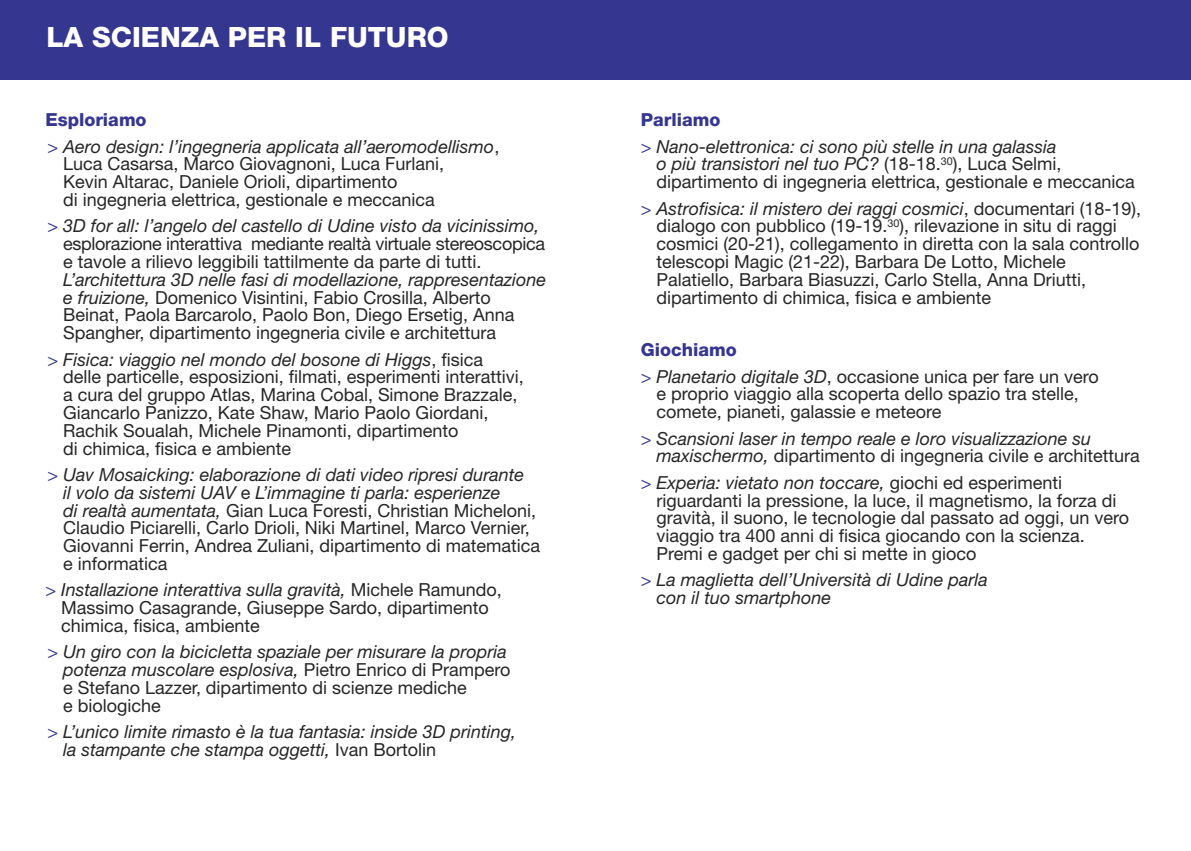
<style>
.page{position:relative;width:1191px;height:851px;background:#fff}
.page>*{position:absolute;margin:0;border:0;box-sizing:border-box;transform-origin:0 0}
.t1{font:800 28px "Helvetica Neue";color:#fff}
.t2{font:18px/17.8px "Helvetica Neue";color:#272627}
.t3{font:italic 18px/17.8px "Helvetica Neue";color:#272627}
.s1{font-weight:800;font-style:normal;color:#34368f}
.s2{color:#34368f}
.s3{font-style:normal}
.s4{font-style:italic;color:#34368f}
.s5{font-style:italic}
.s6{font-weight:800;color:#34368f}
</style>
<div class="page">
<div style="left:595px;top:0;width:596px;height:79px;background:#34368f"></div>
<div style="left:0;top:0;width:595px;height:79px;background:#34368f"></div>
<h1 class="t1" style="left:46px;top:27px;width:404px">LA SCIENZA PER IL FUTURO</h1>
<p class="t3" style="left:45px;top:108px;width:455px;line-height:26.4px"><span class="s1">Esploriamo<br></span><span class="s2">&gt;</span> Aero design: l’ingegneria applicata all’aeromodellismo<span class="s3">,</span></p>
<p class="t2" style="left:63px;top:157px;width:382px">Luca Casarsa, Marco Giovagnoni, Luca Furlani,<br>Kevin Altarac, Daniele Orioli, dipartimento<br>di ingegneria elettrica, gestionale e meccanica</p>
<p class="t2" style="left:63px;top:219px;width:483px;text-indent:-16px"><span class="s4">&gt;</span> <span class="s5">3D for all: l’angelo del castello di Udine visto da vicinissimo, </span>esplorazione interattiva mediante realtà virtuale stereoscopica e tavole a rilievo leggibili tattilmente da parte di tutti.</p>
<p class="t2" style="left:63px;top:272px;width:484px"><span class="s5">L’architettura 3D nelle fasi di modellazione, rappresentazione e fruizione,</span> Domenico Visintini, Fabio Crosilla, Alberto Beinat, Paola Barcarolo, Paolo Bon, Diego Ersetig, Anna Spangher, dipartimento ingegneria civile e architettura</p>
<p class="t2" style="left:63px;top:352px;width:462px;text-indent:-16px"><span class="s4">&gt;</span> <span class="s5">Fisica: viaggio nel mondo del bosone di Higgs</span>, fisica delle particelle, esposizioni, filmati, esperimenti interattivi, a cura del gruppo Atlas, Marina Cobal, Simone Brazzale, Giancarlo Panizzo, Kate Shaw, Mario Paolo Giordani, Rachik Soualah, Michele Pinamonti, dipartimento<br>di chimica, fisica e ambiente</p>
<p class="t2" style="left:63px;top:467px;width:479px;text-indent:-16px"><span class="s4">&gt;</span> <span class="s5">Uav Mosaicking: elaborazione di dati video ripresi durante<br>il volo da sistemi UAV</span> e <span class="s5">L’immagine ti parla: esperienze<br>di realtà aumentata,</span> Gian Luca Foresti, Christian Micheloni, Claudio Piciarelli, Carlo Drioli, Niki Martinel, Marco Vernier, Giovanni Ferrin, Andrea Zuliani, dipartimento di matematica e informatica</p>
<p class="t2" style="left:61px;top:582px;width:442px;text-indent:-16px"><span class="s4">&gt;</span> <span class="s5">Installazione interattiva sulla gravità,</span> Michele Ramundo,<br>Massimo Casagrande, Giuseppe Sardo, dipartimento chimica, fisica, ambiente</p>
<p class="t2" style="left:63px;top:644px;width:449px;text-indent:-16px"><span class="s4">&gt;</span> <span class="s5">Un giro con la bicicletta spaziale per misurare la propria potenza muscolare esplosiva,</span> Pietro Enrico di Prampero e Stefano Lazzer, dipartimento di scienze mediche<br>e biologiche</p>
<p class="t3" style="left:63px;top:724px;width:454px;text-indent:-16px"><span class="s2">&gt;</span> L’unico limite rimasto è la tua fantasia: inside 3D printing, la stampante che stampa oggetti, <span class="s3">Ivan Bortolin</span></p>
<p class="t3" style="left:641px;top:108px;width:417px;line-height:26.4px"><span class="s1">Parliamo<br></span><span class="s2">&gt;</span> Nano-elettronica: ci sono più stelle in una galassia</p>
<p class="t2" style="left:656px;top:157px;width:480px"><span class="s5">o più transistori nel tuo PC?</span> (18-18.<sup>30</sup>), Luca Selmi, dipartimento di ingegneria elettrica, gestionale e meccanica</p>
<p class="t2" style="left:656px;top:201px;width:486px;text-indent:-16px"><span class="s4">&gt;</span> <span class="s5">Astrofisica: il mistero dei raggi cosmici</span>, documentari (18-19), dialogo con pubblico (19-19.<sup>30</sup>), rilevazione in situ di raggi cosmici (20-21), collegamento in diretta con la sala controllo telescopi Magic (21-22), Barbara De Lotto, Michele Palatiello, Barbara Biasuzzi, Carlo Stella, Anna Driutti, dipartimento di chimica, fisica e ambiente</p>
<p class="t2" style="left:641px;top:338px;width:459px;line-height:26.4px"><span class="s6">Giochiamo<br></span><span class="s4">&gt;</span> <span class="s5">Planetario digitale 3D</span>, occasione unica per fare un vero</p>
<p class="t2" style="left:656px;top:387px;width:424px">e proprio viaggio alla scoperta dello spazio tra stelle, comete, pianeti, galassie e meteore</p>
<p class="t3" style="left:656px;top:431px;width:485px;text-indent:-16px"><span class="s2">&gt;</span> Scansioni laser in tempo reale e loro visualizzazione su maxischermo, <span class="s3">dipartimento di ingegneria civile e architettura</span></p>
<p class="t2" style="left:656px;top:475px;width:474px;text-indent:-16px"><span class="s4">&gt;</span> <span class="s5">Experia: vietato non toccare,</span> giochi ed esperimenti riguardanti la pressione, la luce, il magnetismo, la forza di gravità, il suono, le tecnologie dal passato ad oggi, un vero viaggio tra 400 anni di fisica giocando con la scienza.<br>Premi e gadget per chi si mette in gioco</p>
<p class="t3" style="left:656px;top:572px;width:333px;text-indent:-16px"><span class="s2">&gt;</span> La maglietta dell’Università di Udine parla con il tuo smartphone</p>
</div>
